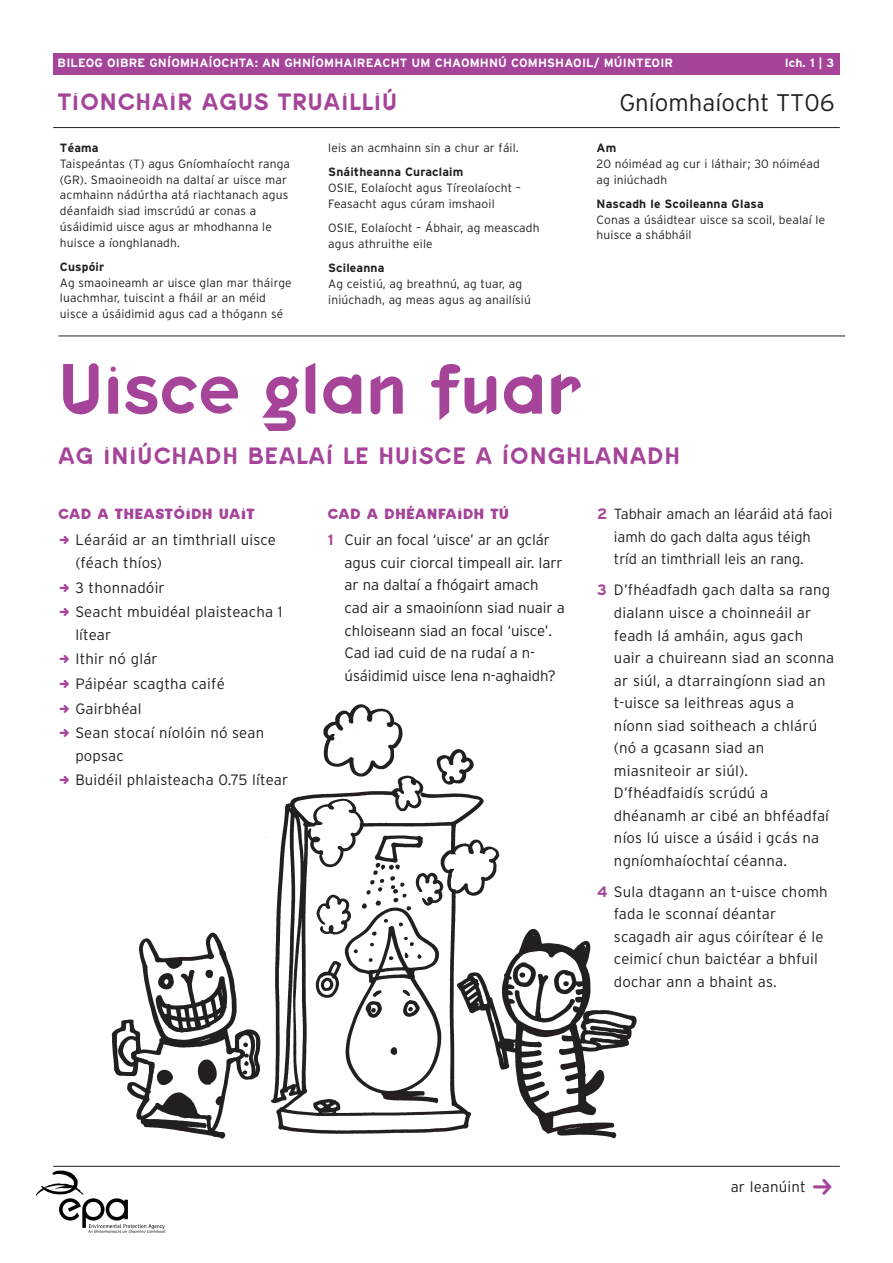
<style>
.page{position:relative;width:893px;height:1263px;background:#fff}
.page>*{position:absolute;margin:0;border:0;box-sizing:border-box;transform-origin:0 0}
.t1{font:72px "Keedy Sans Reg";color:#a54499}
.t2{font:24px "Keedy Sans Reg";letter-spacing:.055em;color:#a54499}
.t3{font:300 24px "Interstate";color:#231f20}
.t4{font:300 15px/22.5px "Interstate";letter-spacing:.015em;color:#231f20}
.t5{font:300 15px/22.5px "Interstate";letter-spacing:-.005em;color:#231f20}
.t6{font:700 15px "Keedy Sans";letter-spacing:.05em;color:#a54499}
.t7{font:300 14.7px/22.5px "Interstate";letter-spacing:-.005em;color:#231f20}
.t8{font:300 12px/15.8px "Interstate";letter-spacing:.015em;color:#231f20}
.t9{font:700 12px "Interstate";letter-spacing:.015em;color:#fff}
.t10{font:700 12px "Interstate";letter-spacing:.015em;color:#231f20}
.s1{font-weight:700;color:#a54499}
.s2{font-weight:700;font-size:15px;color:#a54499}
</style>
<div class="page">
<img style="left:35px;top:1170px;width:131px;height:63px">
<div style="left:53px;top:53px;width:787px;height:21px;background:#a54499"></div>
<hr style="left:53px;top:127px;width:787px;height:1px;background:#231f20">
<hr style="left:58px;top:336px;width:787px;height:1px;background:#231f20">
<hr style="left:53px;top:1166px;width:787px;height:1px;background:#231f20">
<img style="left:111px;top:704px;width:526px;height:435px">
<p class="t9" style="left:58px;top:56px;width:617px">BILEOG OIBRE GNÍOMHAÍOCHTA: AN GHNÍOMHAIREACHT UM CHAOMHNÚ COMHSHAOIL/ MÚINTEOIR</p>
<p class="t9" style="left:785px;top:56px;width:50px">lch. 1 | 3</p>
<h2 class="t2" style="left:58px;top:88px;width:340px">TIONCHAIR AGUS TRUAILLIÚ</h2>
<h2 class="t3" style="left:619px;top:89px;width:217px">Gníomhaíocht TT06</h2>
<p class="t10" style="left:60px;top:141px;width:40px">Téama</p>
<p class="t8" style="left:60px;top:156px;width:232px">Taispeántas (T) agus Gníomhaíocht ranga (GR). Smaoineoidh na daltaí ar uisce mar acmhainn nádúrtha atá riachtanach agus déanfaidh siad imscrúdú ar conas a úsáidimid uisce agus ar mhodhanna le huisce a íonghlanadh.</p>
<p class="t10" style="left:60px;top:260px;width:46px">Cuspóir</p>
<p class="t8" style="left:60px;top:275px;width:233px">Ag smaoineamh ar uisce glan mar tháirge luachmhar, tuiscint a fháil ar an méid uisce a úsáidimid agus cad a thógann sé</p>
<p class="t8" style="left:328px;top:140px;width:192px">leis an acmhainn sin a chur ar fáil.</p>
<p class="t10" style="left:328px;top:165px;width:137px">Snáitheanna Curaclaim</p>
<p class="t8" style="left:328px;top:180px;width:194px">OSIE, Eolaíocht agus Tíreolaíocht –<br>Feasacht agus cúram imshaoil</p>
<p class="t8" style="left:328px;top:220px;width:213px">OSIE, Eolaíocht – Ábhair, ag meascadh agus athruithe eile</p>
<p class="t10" style="left:328px;top:261px;width:58px">Scileanna</p>
<p class="t8" style="left:328px;top:276px;width:204px">Ag ceistiú, ag breathnú, ag tuar, ag iniúchadh, ag meas agus ag anailísiú</p>
<p class="t10" style="left:597px;top:141px;width:21px">Am</p>
<p class="t8" style="left:597px;top:156px;width:225px">20 nóiméad ag cur i láthair; 30 nóiméad ag iniúchadh</p>
<p class="t10" style="left:597px;top:197px;width:169px">Nascadh le Scoileanna Glasa</p>
<p class="t8" style="left:597px;top:212px;width:230px">Conas a úsáidtear uisce sa scoil, bealaí le huisce a shábháil</p>
<h1 class="t1" style="left:58px;top:347px;width:524px">Uisce glan fuar</h1>
<h2 class="t2" style="left:58px;top:442px;width:623px">AG INIÚCHADH BEALAÍ LE HUISCE A ÍONGHLANADH</h2>
<p class="t6" style="left:58px;top:505px;width:198px">CAD A THEASTÓIDH UAIT</p>
<p class="t4" style="left:75px;top:529px;width:202px">Léaráid ar an timthriall uisce (féach thíos)</p>
<p class="t4" style="left:75px;top:575px;width:209px;line-height:24.6px">3 thonnadóir<br>Seacht mbuidéal plaisteacha 1</p>
<p class="t4" style="left:75px;top:622px;width:190px;line-height:24.6px">lítear<br>Ithir nó glár<br>Páipéar scagtha caifé<br>Gairbhéal<br>Sean stocaí níolóin nó sean</p>
<p class="t4" style="left:75px;top:743px;width:214px;line-height:24.6px">popsac<br>Buidéil phlaisteacha 0.75 lítear</p>
<p class="t6" style="left:328px;top:505px;width:183px">CAD A DHÉANFAIDH TÚ</p>
<p class="t5" style="left:345px;top:529px;width:222px;text-indent:-17px"><span class="s1">1</span> Cuir an focal ‘uisce’ ar an gclár agus cuir ciorcal timpeall air. Iarr ar na daltaí a fhógairt amach cad air a smaoiníonn siad nuair a chloiseann siad an focal ‘uisce’.<br>Cad iad cuid de na rudaí a n&shy;úsáidimid uisce lena n-aghaidh?</p>
<p class="t7" style="left:614px;top:503px;width:220px;text-indent:-17px"><span class="s2">2</span> Tabhair amach an léaráid atá faoi iamh do gach dalta agus téigh tríd an timthriall leis an rang.</p>
<p class="t4" style="left:614px;top:579px;width:222px;text-indent:-17px"><span class="s1">3</span> D’fhéadfadh gach dalta sa rang dialann uisce a choinneáil ar feadh lá amháin, agus gach<br>uair a chuireann siad an sconna ar siúl, a dtarraingíonn siad an t-uisce sa leithreas agus a níonn siad soitheach a chlárú (nó a gcasann siad an miasniteoir ar siúl).<br>D’fhéadfaidís scrúdú a dhéanamh ar cibé an bhféadfaí níos lú uisce a úsáid i gcás na ngníomhaíochtaí céanna.</p>
<p class="t4" style="left:614px;top:880px;width:215px;text-indent:-17px"><span class="s1">4</span> Sula dtagann an t-uisce chomh fada le sconnaí déantar scagadh air agus cóirítear é le ceimicí chun baictéar a bhfuil dochar ann a bhaint as.</p>
<p class="t4" style="left:731px;top:1175px;width:77px">ar leanúint</p>
</div>
